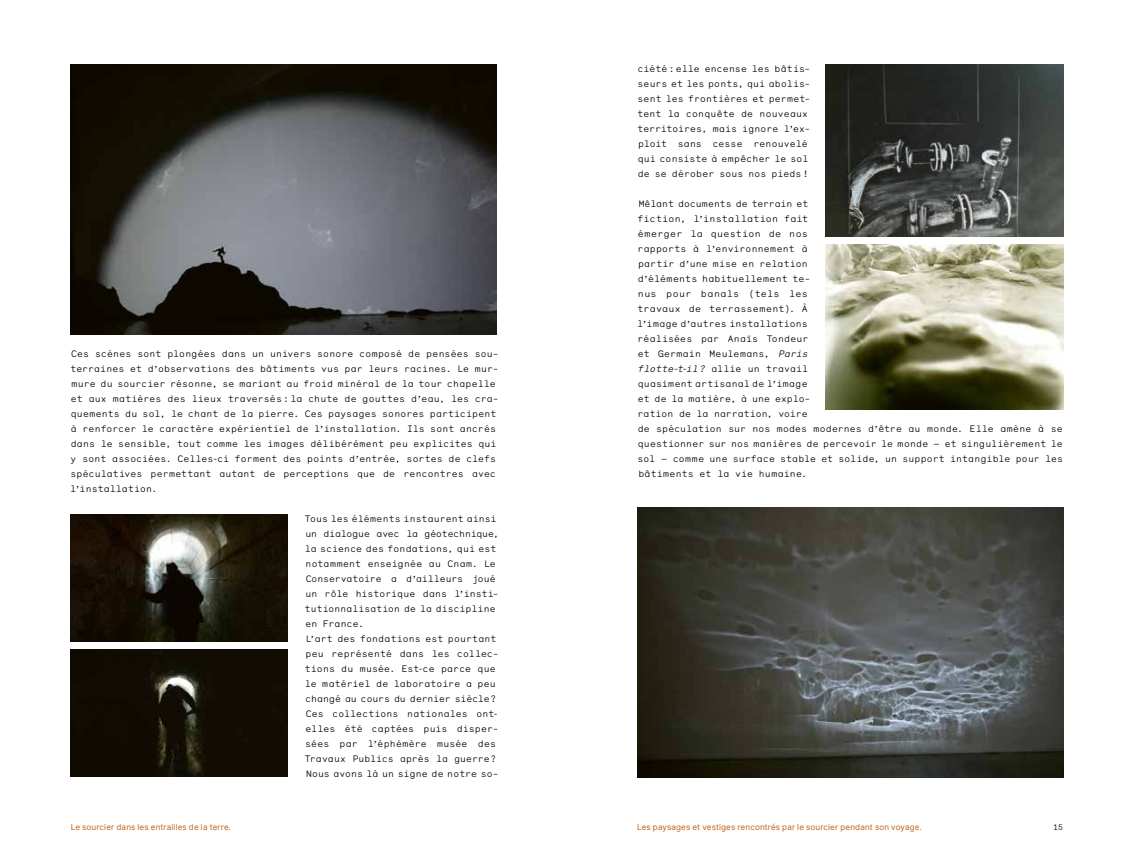
<style>
.page{position:relative;width:1134px;height:851px;background:#fff}
.page>*{position:absolute;margin:0;border:0;box-sizing:border-box;transform-origin:0 0}
.t1{font:9.38px/15px "Monosten E";letter-spacing:.02em;color:#000}
.t2{font:8.12px "Inter UI";letter-spacing:.015em;color:#c05e13}
.t3{font:8.12px "Monosten E";color:#000}
.s1{font-style:italic}
</style>
<div class="page">
<img style="left:71px;top:64px;width:425px;height:270px">
<img style="left:71px;top:514px;width:217px;height:127px">
<img style="left:71px;top:649px;width:217px;height:127px">
<img style="left:826px;top:64px;width:237px;height:173px">
<img style="left:638px;top:507px;width:425px;height:270px">
<img style="left:826px;top:244px;width:237px;height:165px">
<p class="t1" style="left:70px;top:346px;width:430px">Ces scènes sont plongées dans un univers sonore composé de pensées sou&shy;terraines et d’observations des bâtiments vus par leurs racines. Le mur&shy;mure du sourcier résonne, se mariant au froid minéral de la tour chapelle et aux matières des lieux traversés:la chute de gouttes d’eau, les cra&shy;quements du sol, le chant de la pierre. Ces paysages sonores participent à renforcer le caractère expérientiel de l’installation. Ils sont ancrés dans le sensible, tout comme les images délibérément peu explicites qui y sont associées. Celles-ci forment des points d’entrée, sortes de clefs spéculatives permettant autant de perceptions que de rencontres avec l’installation.</p>
<p class="t1" style="left:305px;top:511px;width:196px">Tous les éléments instaurent ainsi un dialogue avec la géotechnique, la science des fondations, qui est notamment enseignée au Cnam. Le<br>Conservatoire a d’ailleurs joué un rôle historique dans l’insti&shy;tutionnalisation de la discipline en France.<br>L’art des fondations est pourtant peu représenté dans les collec&shy;tions du musée. Est-ce parce que le matériel de laboratoire a peu changé au cours du dernier siècle?<br>Ces collections nationales ont&shy;elles été captées puis disper&shy;sées par l’éphémère musée des<br>Travaux Publics après la guerre?<br>Nous avons là un signe de notre so-</p>
<p class="t1" style="left:637px;top:61px;width:174px">ciété:elle encense les bâtis&shy;seurs et les ponts, qui abolis&shy;sent les frontières et permet&shy;tent la conquête de nouveaux territoires, mais ignore l’ex&shy;ploit sans cesse renouvelé qui consiste à empêcher le sol de se dérober sous nos pieds!</p>
<p class="t1" style="left:637px;top:196px;width:427px">Mêlant documents de terrain et<br>fiction, l’installation fait<br>émerger la question de nos<br>rapports à l’environnement à<br>partir d’une mise en relation<br>d’éléments habituellement te-<br>nus pour banals (tels les<br>travaux de terrassement). À<br>l’image d’autres installations<br>réalisées par Anaïs Tondeur<br>et Germain Meulemans, <span class="s1">Paris<br>flotte-t-il?</span> allie un travail<br>quasiment artisanal de l’image<br>et de la matière, à une explo-<br>ration de la narration, voire<br>de spéculation sur nos modes modernes d’être au monde. Elle amène à se questionner sur nos manières de percevoir le monde – et singulièrement le sol – comme une surface stable et solide, un support intangible pour les bâtiments et la vie humaine.</p>
<p class="t2" style="left:71px;top:821px;width:162px">Le sourcier dans les entrailles de la terre.</p>
<p class="t2" style="left:637px;top:821px;width:286px">Les paysages et vestiges rencontrés par le sourcier pendant son voyage.</p>
<p class="t3" style="left:1053px;top:821px;width:12px">15</p>
</div>
